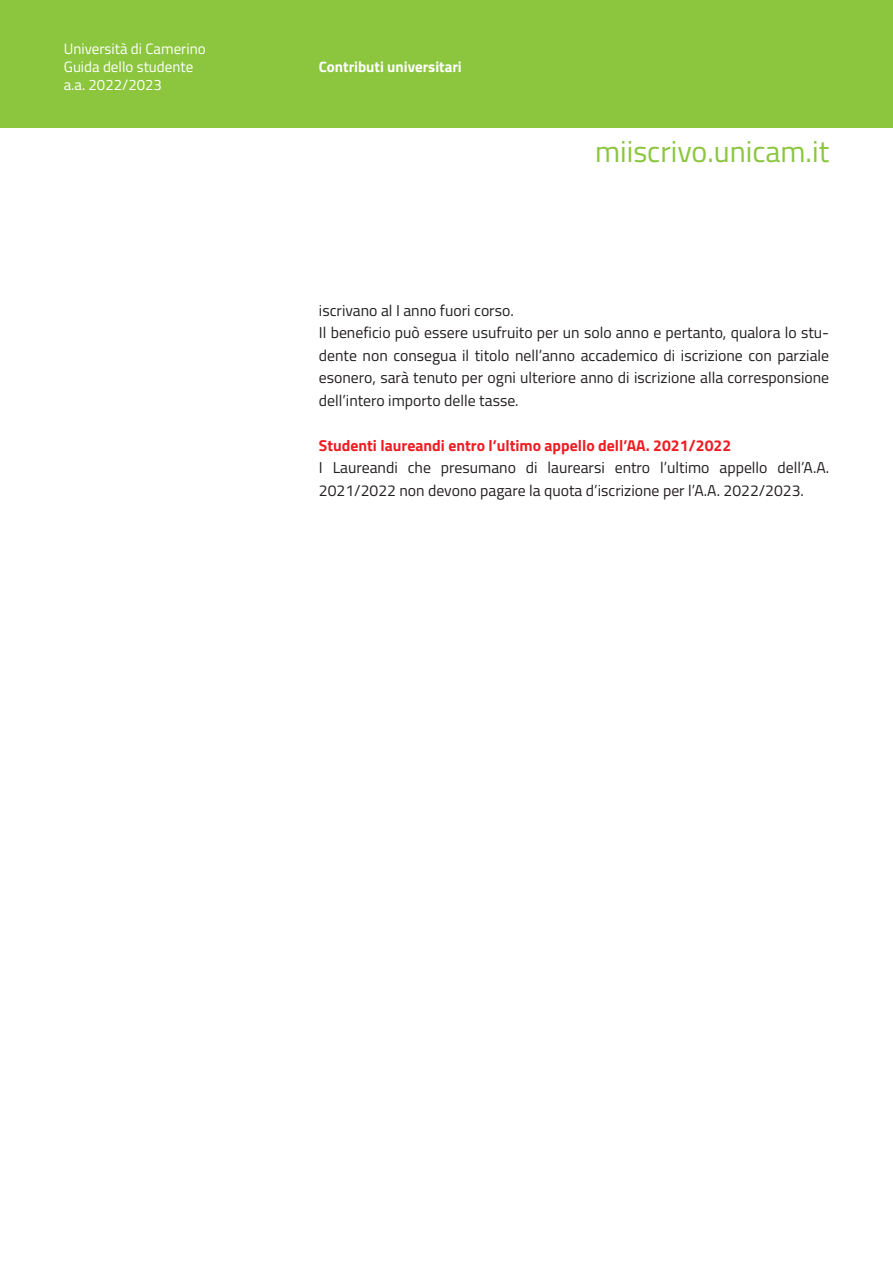
<style>
.page{position:relative;width:893px;height:1263px;background:#fff}
.page>*{position:absolute;margin:0;border:0;box-sizing:border-box;transform-origin:0 0}
.t1{font:30px "Titillium Web";color:#8bc63e}
.t2{font:15.75px/22.5px "Titillium Web";color:#231f20;text-align:justify}
.t3{font:700 15.75px "Titillium Web";color:#ee1d23}
.t4{font:15px "Titillium Web";color:#fff}
.t5{font:700 15px "Titillium Web";color:#fff}
</style>
<div class="page">
<div style="left:0;top:0;width:893px;height:128px;background:#8bc63e"></div>
<p class="t4" style="left:64px;top:38px;width:143px">Università di Camerino</p>
<p class="t4" style="left:64px;top:56px;width:131px">Guida dello studente</p>
<p class="t4" style="left:64px;top:74px;width:100px">a.a. 2022/2023</p>
<p class="t5" style="left:319px;top:56px;width:144px">Contributi universitari</p>
<p class="t1" style="left:595px;top:129px;width:236px">miiscrivo.unicam.it</p>
<p class="t2" style="left:319px;top:298px;width:196px">iscrivano al I anno fuori corso.</p>
<p class="t2" style="left:319px;top:320px;width:512px">Il beneficio può essere usufruito per un solo anno e pertanto, qualora lo stu&shy;dente non consegua il titolo nell’anno accademico di iscrizione con parziale esonero, sarà tenuto per ogni ulteriore anno di iscrizione alla corresponsione dell’intero importo delle tasse.</p>
<p class="t3" style="left:319px;top:433px;width:414px">Studenti laureandi entro l’ultimo appello dell’AA. 2021/2022</p>
<p class="t2" style="left:319px;top:455px;width:512px">I Laureandi che presumano di laurearsi entro l’ultimo appello dell’A.A.<br>2021/2022 non devono pagare la quota d’iscrizione per l’A.A. 2022/2023.</p>
</div>
